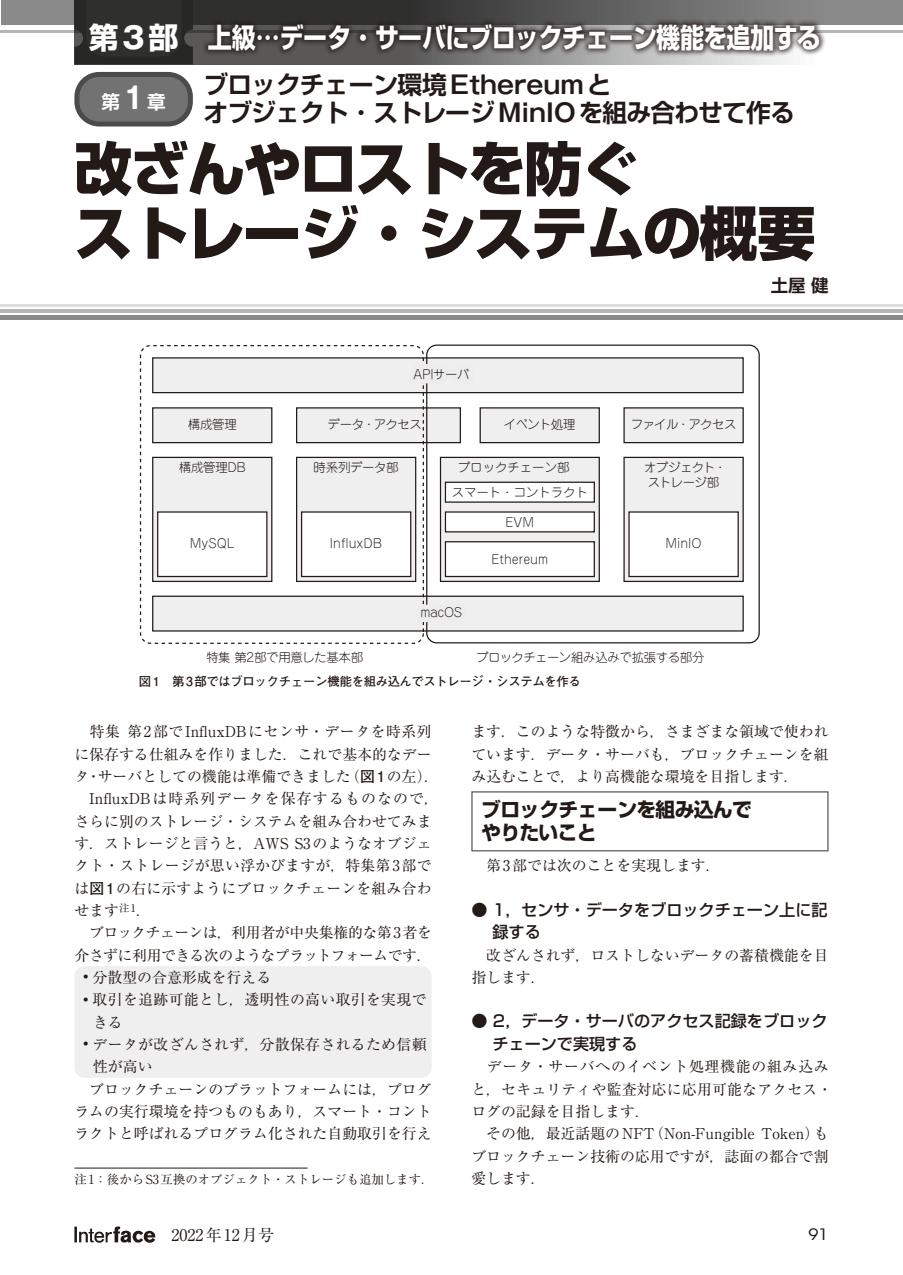
<style>
.page{position:relative;width:903px;height:1275px;background:#fff}
.page>*{position:absolute;margin:0;border:0;box-sizing:border-box;transform-origin:0 0}
.t1{font:800 58.27px/64.6px "Shin Go Pro";letter-spacing:-.035em;color:#231916}
.t2{font:700 27.3px "Shin Go Pro";letter-spacing:-.035em;color:#fff;scale:.88 1}
.t3{font:700 24.85px/28.5px "Shin Go Pro De";letter-spacing:-.035em;color:#231916}
.t4{font:700 19.78px/22.4px "Shin Go Pro";letter-spacing:-.035em;color:#231916}
.t5{font:700 18.55px "Shin Go Pro De";color:#fff}
.t6{font:700 17.32px "Shin Go Pro De";color:#231916}
.t7{font:500 16.1px/22.4px "Shin Go Pro";color:#231916}
.t8{font:16.1px "Ryumin Pro";color:#231916}
.t9{font:15.58px "ITC Avant Garde Std";color:#231916;scale:1.11 1}
.t10{font:14.88px/22.4px "Ryumin Pro";color:#231916}
.t11{font:14.88px "Ryumin Pro";letter-spacing:.02em;color:#231916}
.t12{font:14.88px "Ryumin Pro";letter-spacing:.03em;color:#231916}
.t13{font:14.88px "Ryumin Pro";letter-spacing:.08em;color:#231916}
.t14{font:14.88px "Ryumin Pro";letter-spacing:-.025em;color:#231916}
.t15{font:14.88px "Ryumin Pro";letter-spacing:-.04em;color:#231916}
.t16{font:300 12.42px "Jun 101 Pro";letter-spacing:-.02em;color:#231916}
.t17{font:700 12.42px "Futo Go B101 Pro";letter-spacing:-.035em;color:#231916}
.t18{font:300 12.42px/24.8px "Jun 101 Pro";color:#231916;text-align:center}
.t19{font:12.42px "Ryumin Pro";color:#231916}
.t20{font:300 12.42px/14.9px "Jun 101 Pro";letter-spacing:-.04em;color:#231916}
.s1{font-size:29.75px}
.s2{font-family:"Gothic MB101 Pro";font-size:29.75px}
.s3{font-family:"Gothic MB101 Pro"}
.s4{font-family:"Gothic MB101 Pro De";font-size:29.75px}
.s5{font-family:"Gothic MB101 Pro De"}
.s6{font-family:"Futo Go B101 Pro";font-weight:700}
.s7{font-size:12.25px}
</style>
<div class="page">
<svg style="left:74px;top:1226px;width:81px;height:17px"></svg>
<hr style="left:0;top:30px;width:903px;height:2px;background:#b5b5b6">
<div style="left:1px;top:0;width:902px;height:25px;background:#898989"></div>
<hr style="left:0;top:309px;width:903px;height:4px;background:#b5b5b6">
<div style="left:0;top:315px;width:903px;height:5px;background:#898989"></div>
<hr style="left:0;top:304px;width:903px;height:2px;background:#dcdddd">
<div style="left:74px;top:966px;width:358px;height:112px;background:#efeff0;border-radius:10px"></div>
<div style="left:471px;top:791px;width:357px;height:60px;border:1px solid #595857"></div>
<div style="left:440px;top:457px;width:159px;height:124px;background:#efeff0"></div>
<div style="left:440px;top:457px;width:160px;height:125px;border:1px solid #231916"></div>
<div style="left:445px;top:482px;width:149px;height:20px;background:#fff"></div>
<div style="left:445px;top:482px;width:150px;height:21px;border:1px solid #231916"></div>
<div style="left:445px;top:512px;width:149px;height:20px;background:#fff"></div>
<div style="left:445px;top:511px;width:150px;height:21px;border:1px solid #231916"></div>
<div style="left:445px;top:542px;width:149px;height:34px;background:#fff"></div>
<div style="left:445px;top:541px;width:150px;height:36px;border:1px solid #231916"></div>
<div style="left:624px;top:457px;width:119px;height:124px;background:#efeff0"></div>
<div style="left:623px;top:457px;width:121px;height:125px;border:1px solid #231916"></div>
<div style="left:629px;top:512px;width:109px;height:64px;background:#fff"></div>
<div style="left:628px;top:511px;width:111px;height:66px;border:1px solid #231916"></div>
<div style="left:297px;top:457px;width:119px;height:124px;background:#efeff0"></div>
<div style="left:296px;top:457px;width:120px;height:125px;border:1px solid #231916"></div>
<div style="left:302px;top:512px;width:109px;height:64px;background:#fff"></div>
<div style="left:301px;top:511px;width:110px;height:66px;border:1px solid #231916"></div>
<div style="left:153px;top:457px;width:119px;height:124px;background:#efeff0"></div>
<div style="left:152px;top:457px;width:120px;height:125px;border:1px solid #231916"></div>
<div style="left:158px;top:512px;width:109px;height:64px;background:#fff"></div>
<div style="left:157px;top:511px;width:110px;height:66px;border:1px solid #231916"></div>
<div style="left:153px;top:408px;width:119px;height:35px;background:#efeff0"></div>
<div style="left:152px;top:407px;width:120px;height:36px;border:1px solid #231916"></div>
<div style="left:153px;top:358px;width:590px;height:35px;background:#efeff0"></div>
<div style="left:152px;top:357px;width:592px;height:36px;border:1px solid #231916"></div>
<div style="left:153px;top:596px;width:590px;height:35px;background:#efeff0"></div>
<div style="left:152px;top:596px;width:592px;height:36px;border:1px solid #231916"></div>
<div style="left:297px;top:408px;width:163px;height:35px;background:#efeff0"></div>
<div style="left:296px;top:407px;width:165px;height:36px;border:1px solid #231916"></div>
<div style="left:624px;top:408px;width:119px;height:35px;background:#efeff0"></div>
<div style="left:623px;top:407px;width:121px;height:36px;border:1px solid #231916"></div>
<div style="left:480px;top:408px;width:119px;height:35px;background:#efeff0"></div>
<div style="left:479px;top:407px;width:121px;height:36px;border:1px solid #231916"></div>
<div style="left:140px;top:345px;width:284px;height:299px;border:1px dashed #231916;border-radius:10px"></div>
<svg style="left:403px;top:345px;width:77px;height:138px"></svg>
<svg style="left:411px;top:596px;width:61px;height:48px"></svg>
<hr style="left:74px;top:1168px;width:234px;height:1px;background:#231916">
<svg style="left:74px;top:0;width:829px;height:64px"></svg>
<div style="left:202px;top:17px;width:624px;height:40px;background:#231916;opacity:.75"></div>
<div style="left:77px;top:74px;width:113px;height:50px;background:#727272;border-radius:22px"></div>
<div style="left:74px;top:72px;width:119px;height:54px;border:5px solid #4d4a4a;border-radius:22px"></div>
<h2 class="t2" style="left:89px;top:16px;width:833px"><span class="s1">第</span><span class="s2">3</span><span class="s1">部</span> 上級<span class="s3">…</span>データ<span class="s3">・</span>サーバにブロックチェーン機能を追加する</h2>
<p class="t5" style="left:101px;top:87px;width:66px">第<span class="s4">1</span>章</p>
<h3 class="t3" style="left:203px;top:67px;width:593px">ブロックチェーン環境<span class="s5">Ethereum</span>と<br>オブジェクト<span class="s5">・</span>ストレージ <span class="s5">MinIO</span> を組み合わせて作る</h3>
<h1 class="t1" style="left:74px;top:130px;width:743px">改ざんやロストを防ぐ<br>ストレージ<span class="s3">・</span>システムの概要</h1>
<p class="t16" style="left:413px;top:364px;width:58px">APIサーバ</p>
<p class="t16" style="left:188px;top:414px;width:50px">構成管理</p>
<p class="t16" style="left:327px;top:414px;width:96px">データ・アクセス</p>
<p class="t16" style="left:504px;top:414px;width:73px">イベント処理</p>
<p class="t20" style="left:631px;top:415px;width:107px">ファイル・アクセス</p>
<p class="t16" style="left:179px;top:458px;width:68px">構成管理DB</p>
<p class="t16" style="left:190px;top:533px;width:47px">MySQL</p>
<p class="t16" style="left:314px;top:458px;width:86px">時系列データ部</p>
<p class="t18" style="left:330px;top:529px;width:54px">InfluxDB</p>
<p class="t18" style="left:452px;top:454px;width:138px">ブロックチェーン部　スマート・コントラクト</p>
<p class="t16" style="left:505px;top:512px;width:30px">EVM</p>
<p class="t18" style="left:492px;top:545px;width:58px">Ethereum</p>
<p class="t16" style="left:420px;top:602px;width:44px">macOS</p>
<p class="t20" style="left:644px;top:459px;width:84px">オブジェクト・ストレージ部</p>
<p class="t16" style="left:665px;top:533px;width:38px">MinIO</p>
<p class="t16" style="left:206px;top:648px;width:159px">特集 第2部で用意した基本部</p>
<p class="t16" style="left:476px;top:648px;width:230px">ブロックチェーン組み込みで拡張する部分</p>
<p class="t17" style="left:139px;top:671px;width:443px">図 1　第 3部ではブロックチェーン機能を組み込んでストレージ・システムを作る</p>
<p class="t6" style="left:771px;top:271px;width:59px">土屋 健</p>
<p class="t12" style="left:74px;top:720px;width:359px">　特集 第2部でInfluxDBにセンサ・データを時系列</p>
<p class="t10" style="left:74px;top:742px;width:359px">に保存する仕組みを作りました．これで基本的なデー</p>
<p class="t10" style="left:74px;top:764px;width:366px">タ・サーバとしての機能は準備できました（<span class="s6">図1</span>の左）．</p>
<p class="t13" style="left:74px;top:787px;width:366px">　InfluxDBは時系列データを保存するものなので，</p>
<p class="t10" style="left:74px;top:809px;width:359px">さらに別のストレージ・システムを組み合わせてみま</p>
<p class="t10" style="left:74px;top:831px;width:359px">す．ストレージと言うと，AWS S3のようなオブジェ</p>
<p class="t10" style="left:74px;top:854px;width:359px">クト・ストレージが思い浮かびますが，特集第3部で</p>
<p class="t10" style="left:74px;top:876px;width:359px">は<span class="s6">図1</span>の右に示すようにブロックチェーンを組み合わ</p>
<p class="t10" style="left:74px;top:898px;width:78px">せます<sup>注1</sup>．</p>
<p class="t14" style="left:74px;top:921px;width:359px">　ブロックチェーンは，利用者が中央集権的な第3者を</p>
<p class="t15" style="left:74px;top:943px;width:359px">介さずに利用できる次のようなプラットフォームです．</p>
<p class="t10" style="left:83px;top:965px;width:190px"><span class="s7">・</span>分散型の合意形成を行える</p>
<p class="t11" style="left:83px;top:988px;width:345px"><span class="s7">・</span>取引を追跡可能とし，透明性の高い取引を実現で</p>
<p class="t10" style="left:93px;top:1010px;width:31px">きる</p>
<p class="t11" style="left:83px;top:1033px;width:345px"><span class="s7">・</span>データが改ざんされず，分散保存されるため信頼</p>
<p class="t10" style="left:93px;top:1054px;width:61px">性が高い</p>
<p class="t10" style="left:74px;top:1077px;width:359px">　ブロックチェーンのプラットフォームには，プログ</p>
<p class="t10" style="left:74px;top:1099px;width:359px">ラムの実行環境を持つものもあり，スマート・コント</p>
<p class="t10" style="left:74px;top:1121px;width:359px">ラクトと呼ばれるプログラム化された自動取引を行え</p>
<p class="t19" style="left:74px;top:1170px;width:361px">注1：後からS3互換のオブジェクト・ストレージも追加します．</p>
<p class="t10" style="left:471px;top:720px;width:359px;text-align:justify">ます．このような特徴から，さまざまな領域で使われています．データ・サーバも，ブロックチェーンを組み込むことで，より高機能な環境を目指します．</p>
<h3 class="t4" style="left:481px;top:797px;width:272px">ブロックチェーンを組み込んでやりたいこと</h3>
<p class="t10" style="left:471px;top:854px;width:251px">　第3部では次のことを実現します．</p>
<p class="t7" style="left:492px;top:897px;width:337px;text-indent:-21px">● 1，センサ・データをブロックチェーン上に記録する</p>
<p class="t10" style="left:471px;top:943px;width:359px">　改ざんされず，ロストしないデータの蓄積機能を目指します．</p>
<p class="t7" style="left:492px;top:1008px;width:337px;text-indent:-21px">● 2，データ・サーバのアクセス記録をブロックチェーンで実現する</p>
<p class="t10" style="left:471px;top:1054px;width:362px">　データ・サーバへのイベント処理機能の組み込みと，セキュリティや監査対応に応用可能なアクセス・ログの記録を目指します．<br>　その他，最近話題のNFT（Non-Fungible Token）もブロックチェーン技術の応用ですが，誌面の都合で割愛します．</p>
<p class="t8" style="left:155px;top:1222px;width:120px">　2022年12月号</p>
<p class="t9" style="left:808px;top:1225px;width:20px">91</p>
</div>
